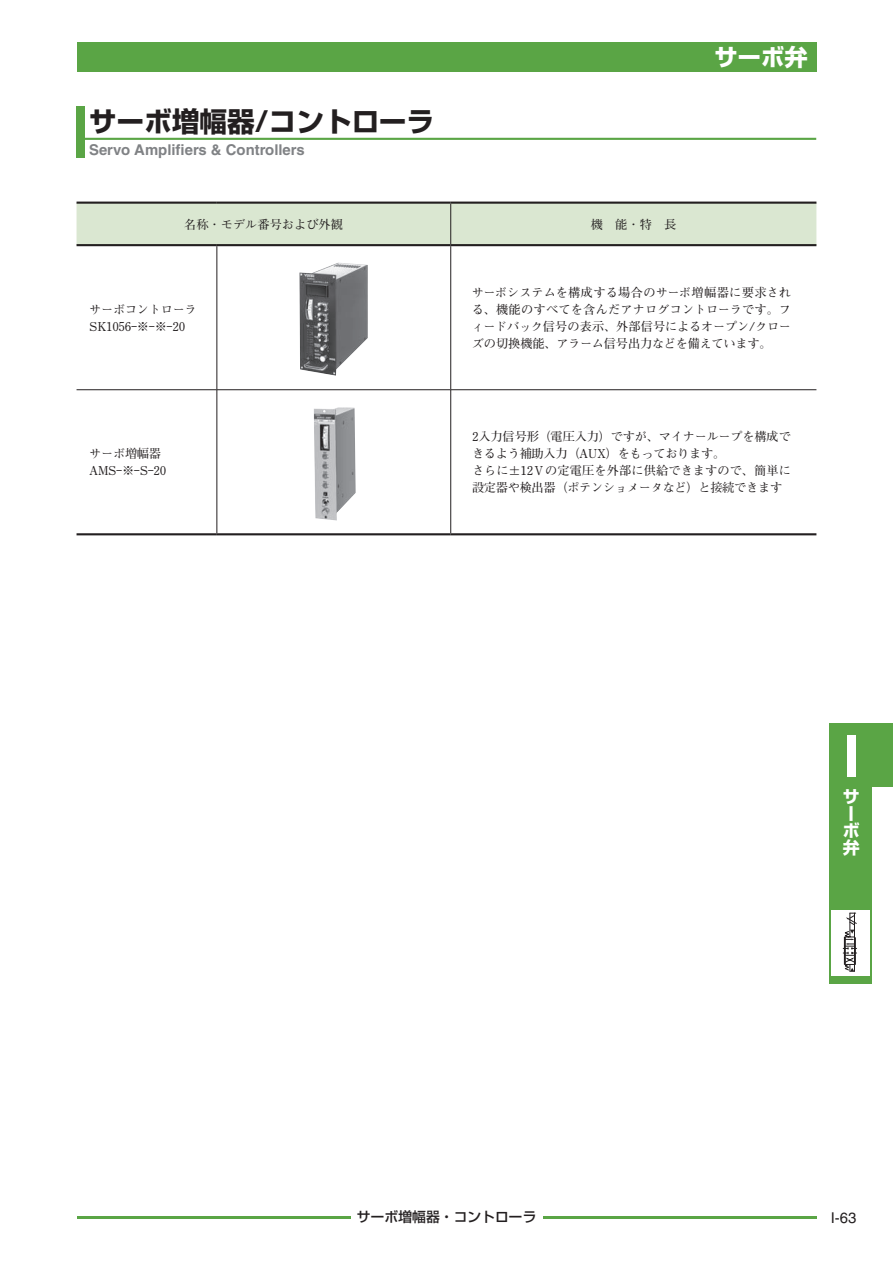
<style>
.page{position:relative;width:893px;height:1263px;background:#fff}
.page>*{position:absolute;margin:0;border:0;box-sizing:border-box;transform-origin:0 0}
.t1{font:700 58.5px "Helvetica";color:#fff}
.t2{font:700 27.6px "Shin Go";color:#231f20}
.t3{font:700 23.4px "Shin Go";color:#fff}
.t4{font:700 16.95px/17px "Shin Go";color:#fff}
.t5{font:700 14.85px "Helvetica";color:#808285}
.t6{font:14.85px "Helvetica";color:#231f20}
.t7{font:500 13.8px "Shin Go";color:#231f20}
.t8{font:700 12.15px/17px "Futo Min A101 Pro";letter-spacing:-.025em;color:#231f20}
.t9{font:700 12.15px "Futo Min A101 Pro";color:#231f20}
</style>
<div class="page">
<hr style="left:77px;top:1216px;width:739px;height:2px;background:#5aa545">
<div style="left:77px;top:43px;width:739px;height:29px;background:#5aa545"></div>
<div style="left:829px;top:782px;width:43px;height:202px;background:#5aa545"></div>
<div style="left:829px;top:723px;width:64px;height:64px;background:#5aa545"></div>
<svg style="left:831px;top:910px;width:39px;height:66px;background:#e3e2e2"></svg>
<div style="left:351px;top:1211px;width:191px;height:21px;background:#fff"></div>
<div style="left:76px;top:106px;width:9px;height:51px;background:#5aa545"></div>
<hr style="left:76px;top:138px;width:740px;height:2px;background:#5aa545">
<div style="left:77px;top:204px;width:739px;height:40px;background:#dae7d1"></div>
<hr style="left:450px;top:204px;width:1px;height:40px;background:#231f20">
<hr style="left:217px;top:246px;width:1px;height:143px;background:#231f20">
<hr style="left:450px;top:246px;width:1px;height:143px;background:#231f20">
<hr style="left:77px;top:389px;width:140px;height:1px;background:#231f20">
<hr style="left:217px;top:389px;width:234px;height:1px;background:#231f20">
<hr style="left:217px;top:390px;width:1px;height:143px;background:#231f20">
<hr style="left:451px;top:389px;width:365px;height:1px;background:#231f20">
<hr style="left:450px;top:390px;width:1px;height:143px;background:#231f20">
<hr style="left:77px;top:533px;width:140px;height:2px;background:#231f20">
<hr style="left:217px;top:533px;width:234px;height:2px;background:#231f20">
<hr style="left:451px;top:533px;width:365px;height:2px;background:#231f20">
<hr style="left:77px;top:202px;width:140px;height:2px;background:#231f20">
<hr style="left:217px;top:202px;width:234px;height:2px;background:#231f20">
<hr style="left:451px;top:202px;width:365px;height:2px;background:#231f20">
<hr style="left:77px;top:244px;width:140px;height:2px;background:#231f20">
<hr style="left:217px;top:244px;width:234px;height:2px;background:#231f20">
<hr style="left:451px;top:244px;width:365px;height:2px;background:#231f20">
<img style="left:299px;top:263px;width:69px;height:113px">
<img style="left:314px;top:407px;width:42px;height:113px">
<h2 class="t2" style="left:89px;top:103px;width:347px">サーボ増幅器/コントローラ</h2>
<p class="t5" style="left:89px;top:141px;width:217px">Servo Amplifiers &amp; Controllers</p>
<p class="t9" style="left:184px;top:214px;width:160px">名称・モデル番号および外観</p>
<p class="t8" style="left:591px;top:214px;width:87px">機　能・特　長</p>
<h3 class="t3" style="left:714px;top:42px;width:95px">サーボ弁</h3>
<p class="t8" style="left:89px;top:299px;width:109px">サーボコントローラ<br>SK1056−※−※−20</p>
<p class="t8" style="left:89px;top:444px;width:79px">サーボ増幅器<br>AMS−※−S−20</p>
<p class="t8" style="left:472px;top:282px;width:321px;text-align:justify">サーボシステムを構成する場合のサーボ増幅器に要求される、機能のすべてを含んだアナログコントローラです。フィードバック信号の表示、外部信号によるオープン/クローズの切換機能、アラーム信号出力などを備えています。</p>
<p class="t8" style="left:472px;top:427px;width:320px">2入力信号形（電圧入力）ですが、マイナーループを構成できるよう補助入力（AUX）をもっております。<br>さらに±12Ｖの定電圧を外部に供給できますので、簡単に設定器や検出器（ポテンショメータなど）と接続できます</p>
<h1 class="t1" style="left:843px;top:720px;width:18px">I</h1>
<h3 class="t4" style="left:843px;top:787px;width:18px">サーボ弁</h3>
<p class="t7" style="left:357px;top:1208px;width:181px">サーボ増幅器・コントローラ</p>
<p class="t6" style="left:831px;top:1209px;width:27px">I-63</p>
</div>
